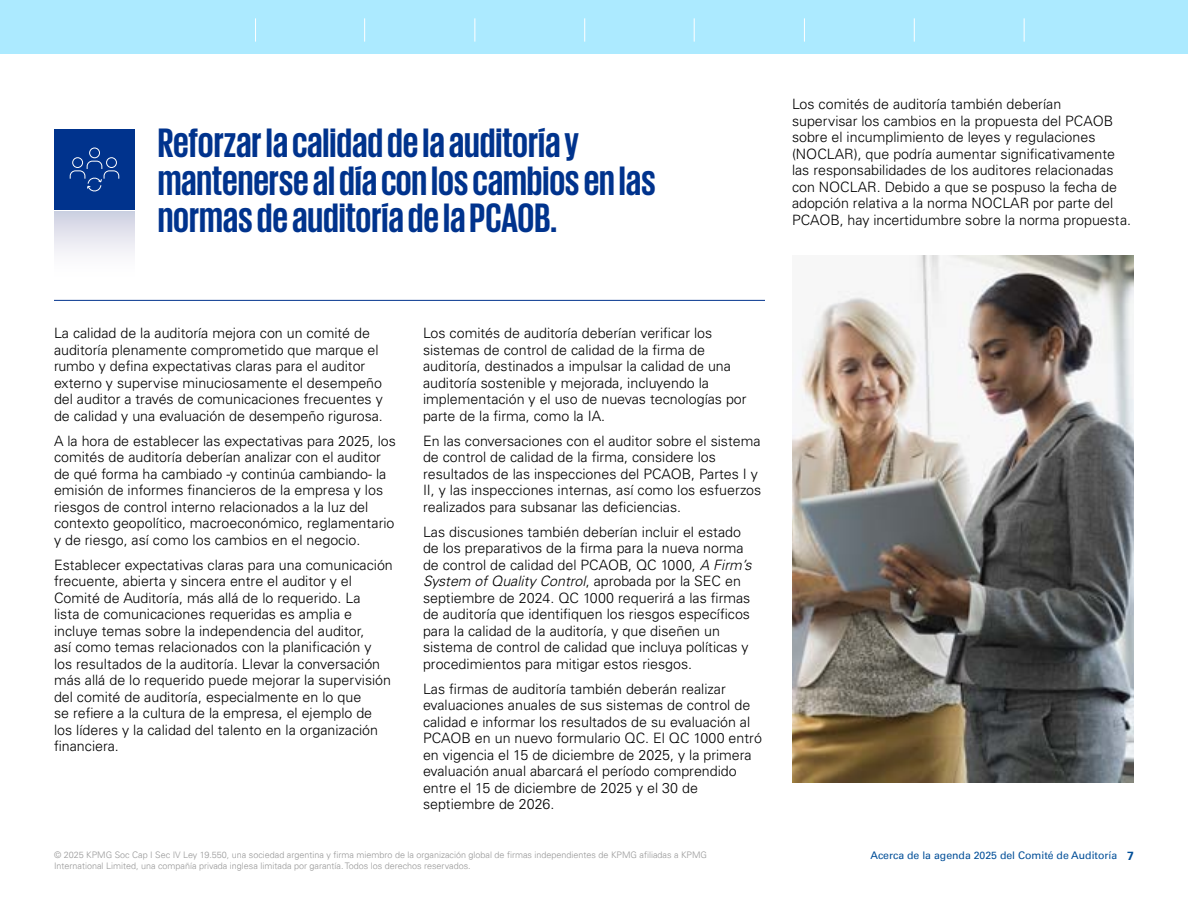
<style>
.page{position:relative;width:1188px;height:918px;background:#fff}
.page>*{position:absolute;margin:0;border:0;box-sizing:border-box;transform-origin:0 0}
.t1{font:700 42px/37.5px "KPMG";color:#00338d}
.t2{font:300 14.25px/16.5px "Univers LT Std";color:#000}
.t3{font:10.5px "Univers 55 Roman";color:#004e98}
.t4{font:300 9px/10.8px "Univers 45";color:#989898}
.s1{font-style:italic}
.s2{font-family:"Univers 65";font-weight:700;font-size:12px}
</style>
<div class="page">
<div style="left:54px;top:129px;width:81px;height:81px;background:#00338d"></div>
<div style="left:54px;top:211px;width:81px;height:81px;background:linear-gradient(to bottom,#d4d5e5,#fff)"></div>
<hr style="left:54px;top:300px;width:711px;height:1px;background:#00338d">
<svg style="left:69px;top:147px;width:51px;height:45px"></svg>
<img style="left:792px;top:255px;width:342px;height:527px">
<div style="left:0;top:0;width:1188px;height:54px;background:#aceaff"></div>
<svg style="left:255px;top:18px;width:1px;height:24px"></svg>
<svg style="left:364px;top:18px;width:1px;height:24px"></svg>
<svg style="left:475px;top:18px;width:1px;height:24px"></svg>
<svg style="left:584px;top:18px;width:1px;height:24px"></svg>
<svg style="left:694px;top:18px;width:1px;height:24px"></svg>
<svg style="left:804px;top:18px;width:1px;height:24px"></svg>
<svg style="left:914px;top:18px;width:1px;height:24px"></svg>
<svg style="left:1024px;top:18px;width:1px;height:24px"></svg>
<h1 class="t1" style="left:158px;top:123px;width:500px">Reforzar la calidad de la auditoría y mantenerse al día con los cambios en las normas de auditoría de la PCAOB.</h1>
<p class="t2" style="left:792px;top:96px;width:341px">Los comités de auditoría también deberían<br>supervisar los cambios en la propuesta del PCAOB sobre el incumplimiento de leyes y regulaciones (NOCLAR), que podría aumentar significativamente las responsabilidades de los auditores relacionadas con NOCLAR. Debido a que se pospuso la fecha de adopción relativa a la norma NOCLAR por parte del PCAOB, hay incertidumbre sobre la norma propuesta.</p>
<p class="t2" style="left:54px;top:325px;width:330px">La calidad de la auditoría mejora con un comité de auditoría plenamente comprometido que marque el rumbo y defina expectativas claras para el auditor externo y supervise minuciosamente el desempeño del auditor a través de comunicaciones frecuentes y de calidad y una evaluación de desempeño rigurosa.</p>
<p class="t2" style="left:54px;top:432px;width:343px">A la hora de establecer las expectativas para 2025, los comités de auditoría deberían analizar con el auditor de qué forma ha cambiado -y continúa cambiando- la emisión de informes financieros de la empresa y los riesgos de control interno relacionados a la luz del contexto geopolítico, macroeconómico, reglamentario y de riesgo, así como los cambios en el negocio.</p>
<p class="t2" style="left:54px;top:556px;width:340px">Establecer expectativas claras para una comunicación frecuente, abierta y sincera entre el auditor y el Comité de Auditoría, más allá de lo requerido. La<br>lista de comunicaciones requeridas es amplia e incluye temas sobre la independencia del auditor,<br>así como temas relacionados con la planificación y los resultados de la auditoría. Llevar la conversación más allá de lo requerido puede mejorar la supervisión del comité de auditoría, especialmente en lo que<br>se refiere a la cultura de la empresa, el ejemplo de los líderes y la calidad del talento en la organización financiera.</p>
<p class="t2" style="left:423px;top:325px;width:325px">Los comités de auditoría deberían verificar los sistemas de control de calidad de la firma de auditoría, destinados a impulsar la calidad de una auditoría sostenible y mejorada, incluyendo la implementación y el uso de nuevas tecnologías por parte de la firma, como la IA.</p>
<p class="t2" style="left:423px;top:432px;width:340px">En las conversaciones con el auditor sobre el sistema de control de calidad de la firma, considere los resultados de las inspecciones del PCAOB, Partes I y II, y las inspecciones internas, así como los esfuerzos realizados para subsanar las deficiencias.</p>
<p class="t2" style="left:423px;top:523px;width:330px">Las discusiones también deberían incluir el estado de los preparativos de la firma para la nueva norma de control de calidad del PCAOB, QC 1000, <span class="s1">A Firm’s System of Quality Control</span>, aprobada por la SEC en septiembre de 2024. QC 1000 requerirá a las firmas de auditoría que identifiquen los riesgos específicos para la calidad de la auditoría, y que diseñen un sistema de control de calidad que incluya políticas y procedimientos para mitigar estos riesgos.</p>
<p class="t2" style="left:423px;top:680px;width:340px">Las firmas de auditoría también deberán realizar evaluaciones anuales de sus sistemas de control de calidad e informar los resultados de su evaluación al PCAOB en un nuevo formulario QC. El QC 1000 entró en vigencia el 15 de diciembre de 2025, y la primera evaluación anual abarcará el período comprendido entre el 15 de diciembre de 2025 y el 30 de septiembre de 2026.</p>
<p class="t4" style="left:54px;top:849px;width:655px">© 2025 KPMG Soc Cap I Sec IV Ley 19.550, una sociedad argentina y firma miembro de la organización global de firmas independientes de KPMG afiliadas a KPMG<br>International Limited, una compañía privada inglesa limitada por garantía. Todos los derechos reservados.</p>
<p class="t3" style="left:870px;top:849px;width:265px">Acerca de la agenda 2025 del Comité de Auditoría <span class="s2">7</span></p>
</div>
